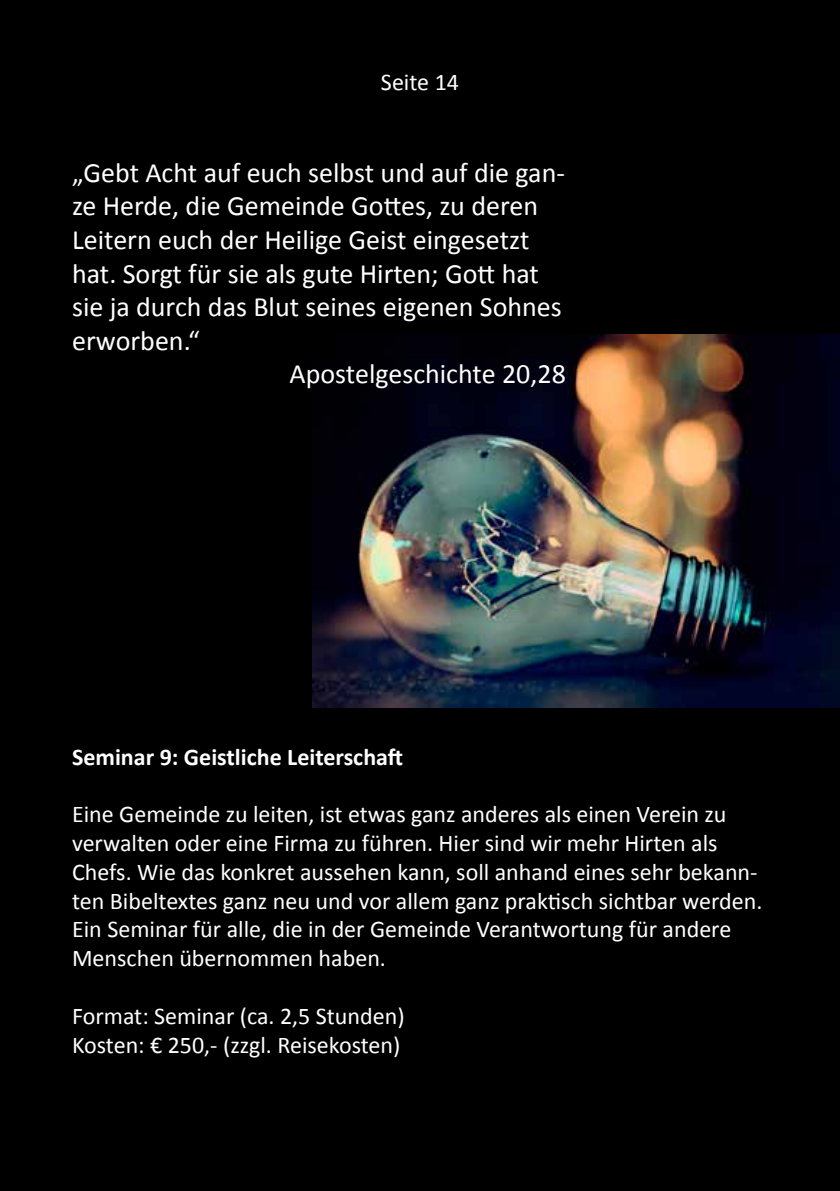
<style>
.page{position:relative;width:840px;height:1191px;background:#fff}
.page>*{position:absolute;margin:0;border:0;box-sizing:border-box;transform-origin:0 0}
.t1{font:28px "Calibri";color:#fff}
.t2{font:24px/28.8px "Calibri";color:#fff}
.t3{font:700 24px "Calibri";color:#fff}
</style>
<div class="page">
<div style="left:1px;top:1px;width:837px;height:1189px;background:#000"></div>
<img style="left:312px;top:334px;width:527px;height:373px">
<p class="t2" style="left:381px;top:68px;width:79px">Seite 14</p>
<p class="t1" style="left:72px;top:155px;width:494px">„Gebt Acht auf euch selbst und auf die gan-</p>
<p class="t1" style="left:72px;top:188px;width:467px">ze Herde, die Gemeinde Gottes, zu deren</p>
<p class="t1" style="left:72px;top:222px;width:458px">Leitern euch der Heilige Geist eingesetzt</p>
<p class="t1" style="left:72px;top:255px;width:468px">hat. Sorgt für sie als gute Hirten; Gott hat</p>
<p class="t1" style="left:72px;top:289px;width:491px">sie ja durch das Blut seines eigenen Sohnes</p>
<p class="t1" style="left:72px;top:323px;width:129px">erworben.“</p>
<p class="t1" style="left:289px;top:356px;width:277px">Apostelgeschichte 20,28</p>
<p class="t3" style="left:72px;top:741px;width:332px">Seminar 9: Geistliche Leiterschaft</p>
<p class="t2" style="left:72px;top:800px;width:691px">Eine Gemeinde zu leiten, ist etwas ganz anderes als einen Verein zu verwalten oder eine Firma zu führen. Hier sind wir mehr Hirten als Chefs. Wie das konkret aussehen kann, soll anhand eines sehr bekann&shy;ten Bibeltextes ganz neu und vor allem ganz praktisch sichtbar werden.<br>Ein Seminar für alle, die in der Gemeinde Verantwortung für andere Menschen übernommen haben.</p>
<p class="t2" style="left:72px;top:1001px;width:334px">Format: Seminar (ca. 2,5 Stunden)<br>Kosten: € 250,- (zzgl. Reisekosten)</p>
</div>
